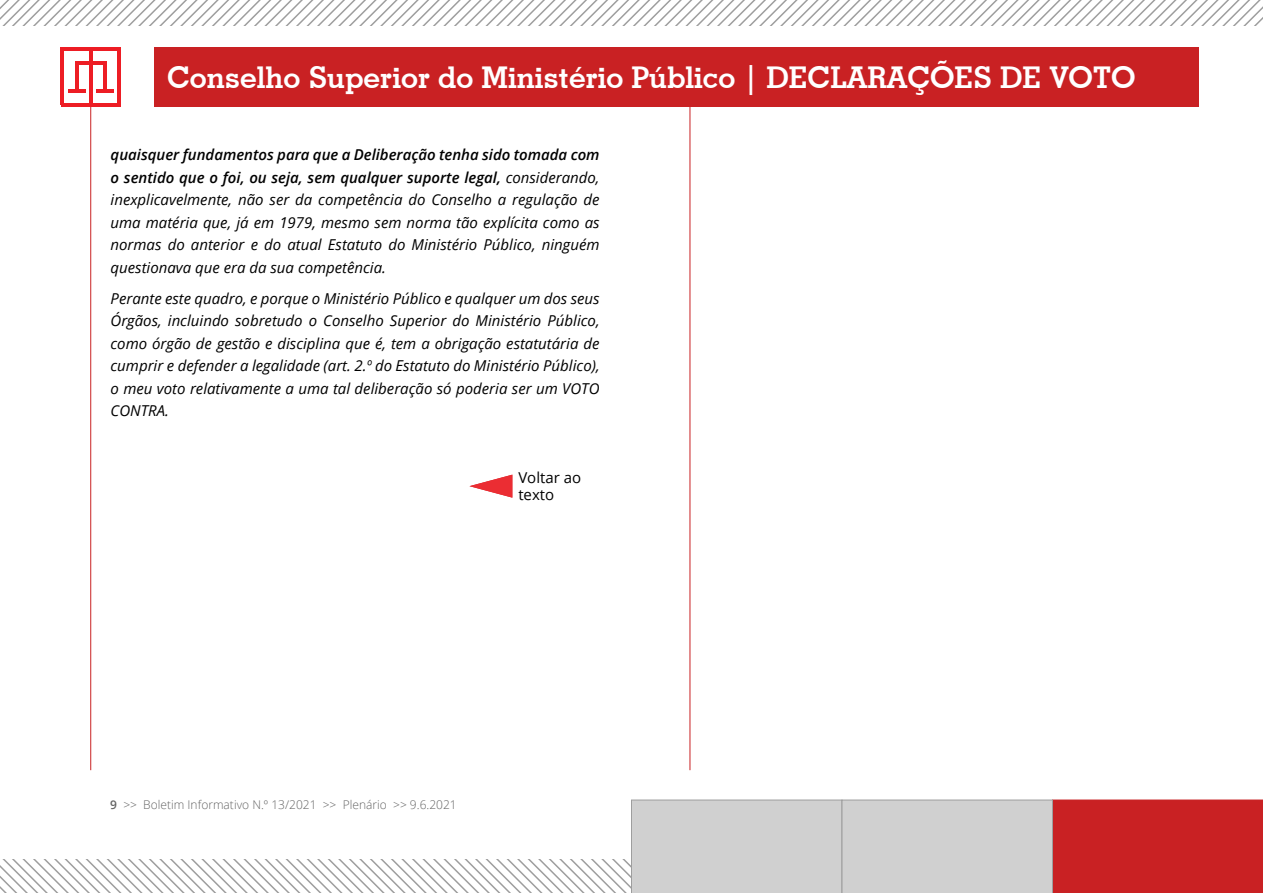
<style>
.page{position:relative;width:1263px;height:893px;background:#fff}
.page>*{position:absolute;margin:0;border:0;box-sizing:border-box;transform-origin:0 0}
.t1{font:700 30px "Geometric Slab 703 BT";color:#fff}
.t2{font:italic 15px/22.5px "Open Sans";color:#000;text-align:justify}
.t3{font:15px/16.5px "Open Sans";color:#000}
.t4{font:300 12px "Open Sans";color:#646464}
.s1{font-weight:600}
</style>
<div class="page">
<svg style="left:0;top:800px;width:1263px;height:93px"></svg>
<div style="left:154px;top:47px;width:1045px;height:60px;background:#c92123"></div>
<hr style="left:90px;top:104px;width:1px;height:666px;background:#c92123">
<hr style="left:75px;top:61px;width:3px;height:31px;background:#ed1d24">
<hr style="left:61px;top:47px;width:3px;height:58px;background:#ed1d24">
<hr style="left:117px;top:49px;width:3px;height:56px;background:#ed1d24">
<hr style="left:61px;top:103px;width:59px;height:4px;background:#ed1d24">
<hr style="left:61px;top:47px;width:59px;height:4px;background:#ed1d24">
<hr style="left:89px;top:48px;width:3px;height:56px;background:#ed1d24">
<hr style="left:68px;top:89px;width:17px;height:4px;background:#ed1d24">
<hr style="left:103px;top:61px;width:3px;height:31px;background:#ed1d24">
<hr style="left:75px;top:61px;width:31px;height:4px;background:#ed1d24">
<hr style="left:96px;top:89px;width:18px;height:4px;background:#ed1d24">
<hr style="left:690px;top:104px;width:1px;height:666px;background:#c92123">
<svg style="left:0;top:0;width:1263px;height:26px"></svg>
<svg style="left:469px;top:475px;width:43px;height:23px"></svg>
<h1 class="t1" style="left:167px;top:60px;width:970px">Conselho Superior do Ministério Público | DECLARAÇÕES DE VOTO</h1>
<p class="t2" style="left:111px;top:143px;width:490px"><span class="s1">quaisquer fundamentos para que a Deliberação tenha sido tomada com o sentido que o foi, ou seja, sem qualquer suporte legal,</span> considerando, inexplicavelmente, não ser da competência do Conselho a regulação de uma matéria que, já em 1979, mesmo sem norma tão explícita como as normas do anterior e do atual Estatuto do Ministério Público, ninguém questionava que era da sua competência.</p>
<p class="t2" style="left:111px;top:287px;width:491px">Perante este quadro, e porque o Ministério Público e qualquer um dos seus Órgãos, incluindo sobretudo o Conselho Superior do Ministério Público, como órgão de gestão e disciplina que é, tem a obrigação estatutária de cumprir e defender a legalidade (art. 2.º do Estatuto do Ministério Público), o meu voto relativamente a uma tal deliberação só poderia ser um VOTO CONTRA.</p>
<p class="t3" style="left:518px;top:469px;width:64px">Voltar ao texto</p>
<p class="t4" style="left:110px;top:796px;width:348px"><span class="s1">9</span> &gt;&gt; Boletim Informativo N.º 13/2021 &gt;&gt; Plenário &gt;&gt; 9.6.2021</p>
</div>
